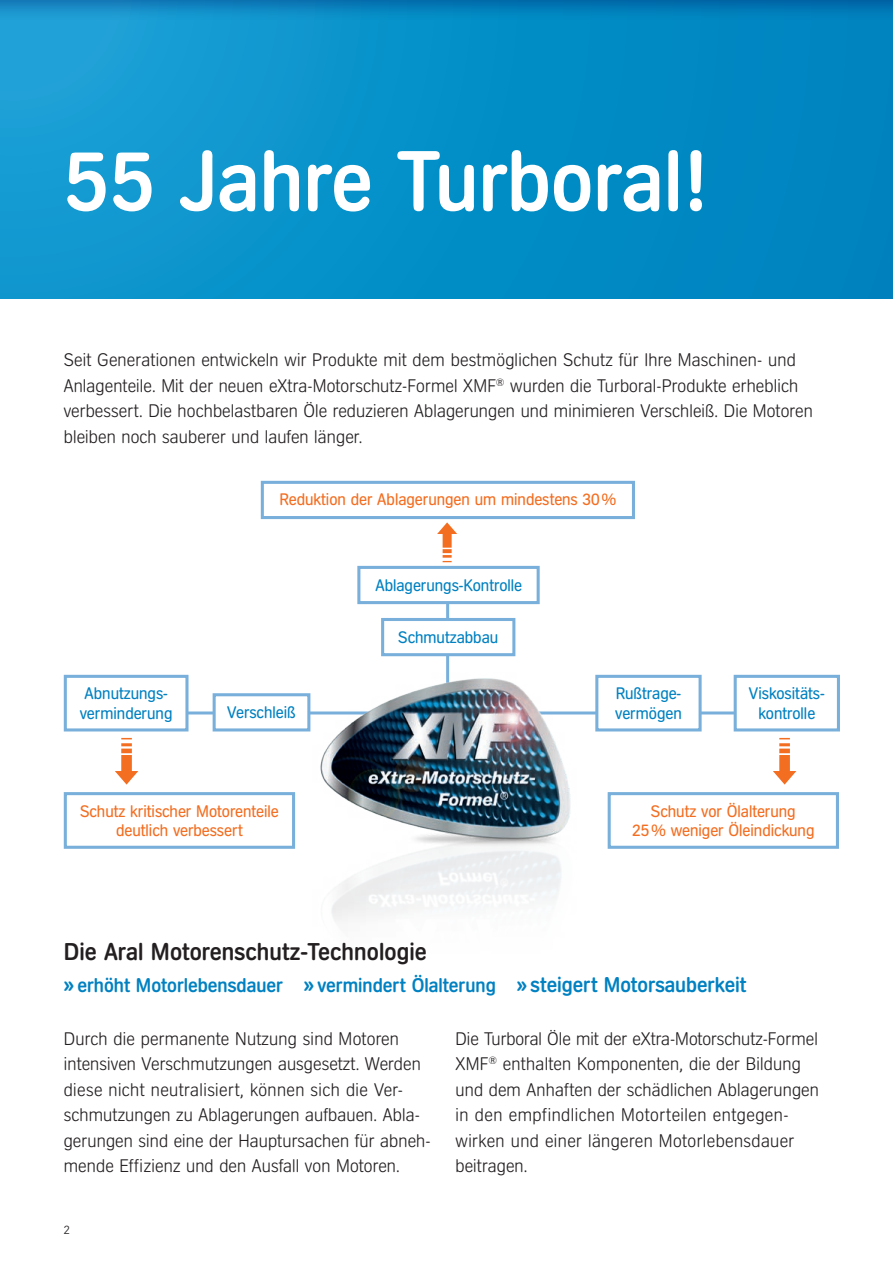
<style>
.page{position:relative;width:893px;height:1263px;background:#fff}
.page>*{position:absolute;margin:0;border:0;box-sizing:border-box;transform-origin:0 0}
.t1{font:500 84px "Aral V2";color:#fff}
.t2{font:500 24px "Aral V2";letter-spacing:.005em;color:#231f20}
.t3{font:500 19.5px "Aral V2";color:#0081c1}
.t4{font:300 18px/25.5px "Aral V2";letter-spacing:.01em;color:#231f20}
.t5{font:16.5px/19.8px "Aral V2";color:#f36e21;text-align:center}
.t6{font:16.5px/19.8px "Aral V2";color:#0081c1}
.t7{font:300 12px "Aral V2";color:#231f20}
.s1{font-size:24px}
.s2{font-size:21px}
</style>
<div class="page">
<hr style="left:446px;top:568px;width:3px;height:117px;background:#79b0db">
<hr style="left:517px;top:711px;width:225px;height:3px;background:#79b0db">
<hr style="left:163px;top:711px;width:215px;height:3px;background:#79b0db">
<div style="left:0;top:0;width:893px;height:299px;background:linear-gradient(to right,#169ed4,#0082be)"></div>
<svg style="left:0;top:0;width:893px;height:21px;background:#0882bd"></svg>
<img style="left:312px;top:662px;width:268px;height:260px">
<div style="left:261px;top:481px;width:374px;height:38px;background:#fff;border:3px solid #79b0db"></div>
<div style="left:357px;top:566px;width:183px;height:38px;background:#fff;border:3px solid #79b0db"></div>
<div style="left:381px;top:618px;width:134px;height:38px;background:#fff;border:3px solid #79b0db"></div>
<div style="left:64px;top:792px;width:231px;height:57px;background:#fff;border:3px solid #79b0db"></div>
<div style="left:213px;top:693px;width:97px;height:38px;background:#fff;border:3px solid #79b0db"></div>
<div style="left:64px;top:675px;width:125px;height:56px;background:#fff;border:3px solid #79b0db"></div>
<div style="left:734px;top:675px;width:106px;height:56px;background:#fff;border:3px solid #79b0db"></div>
<div style="left:595px;top:675px;width:107px;height:56px;background:#fff;border:3px solid #79b0db"></div>
<div style="left:608px;top:792px;width:231px;height:57px;background:#fff;border:3px solid #79b0db"></div>
<h1 class="t1" style="left:64px;top:132px;width:643px">55 Jahre Turboral!</h1>
<p class="t4" style="left:64px;top:348px;width:750px">Seit Generationen entwickeln wir Produkte mit dem bestmöglichen Schutz für Ihre Maschinen- und Anlagenteile. Mit der neuen eXtra-Motorschutz-Formel XMF<sup>®</sup> wurden die Turboral-Produkte erheblich verbessert. Die hochbelastbaren Öle reduzieren Ablagerungen und minimieren Verschleiß. Die Motoren bleiben noch sauberer und laufen länger.</p>
<p class="t5" style="left:279px;top:490px;width:338px">Reduktion der Ablagerungen um mindestens 30%</p>
<p class="t6" style="left:80px;top:684px;width:94px">Abnutzungs&shy;verminderung</p>
<p class="t6" style="left:227px;top:703px;width:70px">Verschleiß</p>
<p class="t5" style="left:80px;top:801px;width:200px">Schutz kritischer Motorenteile deutlich verbessert</p>
<p class="t6" style="left:375px;top:576px;width:148px">Ablagerungs-Kontrolle</p>
<p class="t6" style="left:398px;top:628px;width:102px">Schmutzabbau</p>
<p class="t6" style="left:615px;top:684px;width:68px">Rußtrage&shy;vermögen</p>
<p class="t6" style="left:749px;top:684px;width:77px;text-align:center">Viskositäts&shy;kontrolle</p>
<p class="t5" style="left:632px;top:801px;width:184px">Schutz vor Ölalterung<br>25% weniger Öleindickung</p>
<h2 class="t2" style="left:64px;top:938px;width:365px">Die Aral Motorenschutz-Technologie</h2>
<p class="t3" style="left:64px;top:974px;width:684px"><span class="s1">»</span> erhöht Motorlebensdauer <span class="s1">»</span> vermindert Ölalterung <span class="s1">»</span> <span class="s2">steigert Motorsauberkeit</span></p>
<p class="t4" style="left:64px;top:1026px;width:368px">Durch die permanente Nutzung sind Motoren intensiven Verschmutzungen ausgesetzt. Werden diese nicht neutralisiert, können sich die Ver&shy;schmutzungen zu Ablagerungen aufbauen. Abla&shy;gerungen sind eine der Hauptursachen für abneh&shy;mende Effizienz und den Ausfall von Motoren.</p>
<p class="t4" style="left:455px;top:1026px;width:365px">Die Turboral Öle mit der eXtra-Motorschutz-Formel XMF<sup>®</sup> enthalten Komponenten, die der Bildung und dem Anhaften der schädlichen Ablagerungen in den empfindlichen Motorteilen entgegen&shy;wirken und einer längeren Motorlebensdauer beitragen.</p>
<p class="t7" style="left:64px;top:1222px;width:7px">2</p>
</div>
